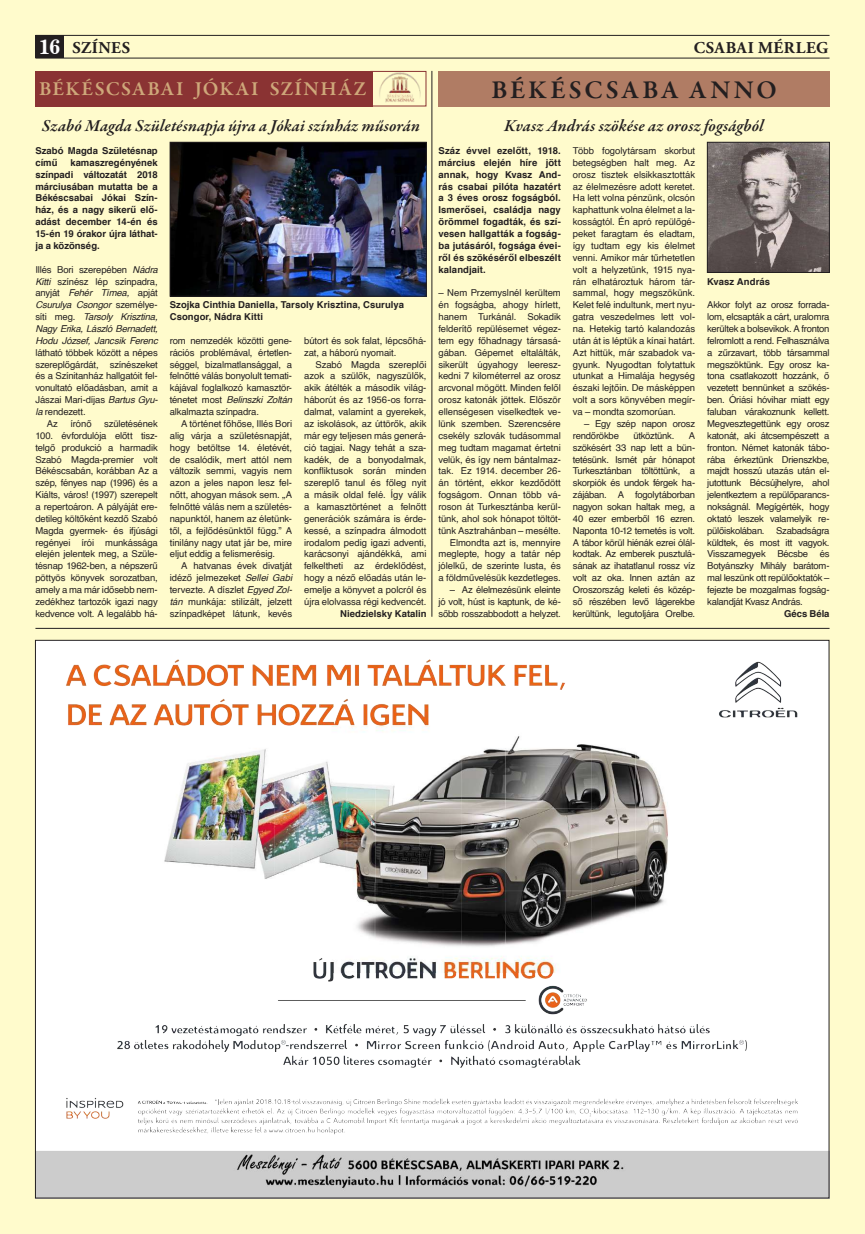
<style>
.page{position:relative;width:865px;height:1234px;background:#fff}
.page>*{position:absolute;margin:0;border:0;box-sizing:border-box;transform-origin:0 0}
.t1{font:600 26px "Garamond Premr Pro";letter-spacing:.11em;color:#231f20}
.t2{font:600 20px "Garamond Premr Pro";letter-spacing:.065em;color:#cea87a}
.t3{font:italic 600 17px "Garamond Premr Pro";letter-spacing:.005em;color:#231f20}
.t4{font:700 16.5px "Adobe Garamond Pro";letter-spacing:.035em;color:#231f20}
.t5{font:9.5px/11.9px "Helvetica";letter-spacing:-.01em;color:#231f20;text-align:justify}
.t6{font:700 9.5px/11.9px "Helvetica";letter-spacing:.005em;color:#231f20}
.t7{font:italic 9.5px/11.9px "Helvetica";letter-spacing:-.015em;color:#231f20;text-align:justify}
.t8{font:9.5px "Helvetica";letter-spacing:-.03em;color:#231f20}
.s1{font-family:"News 701 BT Bold A";font-weight:400;font-size:20px;color:#fff}
.s2{font-style:normal}
.s3{font-style:italic}
</style>
<div class="page">
<div style="left:0;top:0;width:865px;height:1233px;background:#fffbcc"></div>
<hr style="left:35px;top:35px;width:794px;height:1px;background:#231f20">
<div style="left:35px;top:35px;width:29px;height:23px;background:#231f20"></div>
<hr style="left:35px;top:58px;width:794px;height:1px;background:#231f20">
<img style="left:37px;top:641px;width:790px;height:555px">
<hr style="left:35px;top:628px;width:794px;height:1px;background:#231f20">
<hr style="left:431px;top:71px;width:1px;height:545px;background:#231f20">
<div style="left:438px;top:71px;width:391px;height:35px;background:#b07c64"></div>
<div style="left:35px;top:71px;width:338px;height:35px;background:#8a3333"></div>
<img style="left:371px;top:70px;width:61px;height:36px">
<div style="left:370px;top:71px;width:56px;height:35px;border:1px solid #8a3333"></div>
<img style="left:172px;top:144px;width:252px;height:150px">
<div style="left:170px;top:142px;width:256px;height:154px;border:1px solid #231f20"></div>
<img style="left:709px;top:144px;width:118px;height:126px">
<div style="left:707px;top:142px;width:122px;height:130px;border:1px solid #231f20"></div>
<h3 class="t4" style="left:39px;top:38px;width:93px"><span class="s1">16</span> SZÍNES</h3>
<h3 class="t4" style="left:693px;top:38px;width:136px">CSABAI MÉRLEG</h3>
<h2 class="t2" style="left:39px;top:77px;width:329px">BÉKÉSCSABAI JÓKAI SZÍNHÁZ</h2>
<h1 class="t1" style="left:491px;top:74px;width:287px">BÉKÉSCSABA ANNO</h1>
<h3 class="t3" style="left:42px;top:115px;width:379px">Szabó Magda Születésnapja újra a Jókai színház műsorán</h3>
<h3 class="t3" style="left:504px;top:115px;width:261px">Kvasz András szökése az orosz fogságból</h3>
<p class="t6" style="left:35px;top:145px;width:124px">Szabó Magda Születésnap című</p>
<p class="t6" style="left:438px;top:145px;width:124px;text-align:justify">Száz évvel ezelőtt, 1918. március elején híre jött annak, hogy Kvasz And&shy;rás csabai pilóta hazatért a 3 éves orosz fogságból.<br>Ismerősei, családja nagy örömmel fogadták, és szí&shy;vesen hallgatták a fogság&shy;ba jutásáról, fogsága évei&shy;ről és szökéséről elbeszélt kalandjait.</p>
<p class="t5" style="left:438px;top:287px;width:124px;text-align:right">– Nem Przemyslnél kerültem én fogságba, ahogy hírlett, hanem Turkánál. Sokadik felderítő repülésemet végez&shy;tem egy főhadnagy társasá&shy;gában. Gépemet eltalálták, sikerült úgyahogy leeresz&shy;kedni 7 kilométerrel az orosz arcvonal mögött. Minden felől orosz katonák jöttek. Először ellenségesen viselkedtek ve&shy;lünk szemben. Szerencsére csekély szlovák tudásommal meg tudtam magamat értetni velük, és így nem bántalmaz&shy;tak. Ez 1914. december 26- án történt, ekkor kezdődött fogságom. Onnan több vá&shy;roson át Turkesztánba kerül&shy;tünk, ahol sok hónapot töltöt&shy;tünk Asztrahánban – mesélte.<br>Elmondta azt is, mennyire meglepte, hogy a tatár nép jólelkű, de szerinte lusta, és a földművelésük kezdetleges.</p>
<p class="t5" style="left:438px;top:584px;width:124px;text-indent:11px">– Az élelmezésünk eleinte jó volt, húst is kaptunk, de ké&shy;sőbb rosszabbodott a helyzet.</p>
<p class="t5" style="left:573px;top:145px;width:124px">Több fogolytársam skorbut betegségben halt meg. Az orosz tisztek elsikkasztották az élelmezésre adott keretet.<br>Ha lett volna pénzünk, olcsón kaphattunk volna élelmet a la&shy;kosságtól. Én apró repülőgé&shy;peket faragtam és eladtam, így tudtam egy kis élelmet venni. Amikor már tűrhetetlen volt a helyzetünk, 1915 nya&shy;rán elhatároztuk három tár&shy;sammal, hogy megszökünk.<br>Kelet felé indultunk, mert nyu&shy;gatra veszedelmes lett vol&shy;na. Hetekig tartó kalandozás után át is léptük a kínai határt.<br>Azt hittük, már szabadok va&shy;gyunk. Nyugodtan folytattuk utunkat a Himalája hegység északi lejtőin. De másképpen volt a sors könyvében megír&shy;va – mondta szomorúan.</p>
<p class="t5" style="left:573px;top:418px;width:124px;text-indent:11px">– Egy szép napon orosz rendőrökbe</p>
<p class="t6" style="left:35px;top:157px;width:124px;text-align:justify;text-indent:35px">kamaszregényének színpadi változatát 2018 márciusában mutatta be a Békéscsabai Jókai Szín&shy;ház, és a nagy sikerű elő&shy;adást december 14-én és 15-én 19 órakor újra láthat&shy;ja a közönség.</p>
<p class="t7" style="left:35px;top:263px;width:124px"><span class="s2">Illés Bori szerepében</span> Nádra Kitti <span class="s2">színész lép színpadra, anyját</span> Fehér Tímea, <span class="s2">apját </span>Csurulya Csongor <span class="s2">személye&shy;síti meg.</span> Tarsoly Krisztina, Nagy Erika, László Bernadett, Hodu József, Jancsik Ferenc</p>
<p class="t5" style="left:35px;top:346px;width:124px">látható többek között a népes</p>
<p class="t5" style="left:35px;top:358px;width:124px">szereplőgárdát, színészeket</p>
<p class="t5" style="left:35px;top:370px;width:124px">és a Színitanház hallgatóit fel-</p>
<p class="t5" style="left:35px;top:382px;width:124px">vonultató előadásban, amit a</p>
<p class="t5" style="left:35px;top:394px;width:124px">Jászai Mari-díjas <span class="s3">Bartus Gyu-</span></p>
<p class="t5" style="left:35px;top:406px;width:52px"><span class="s3">la</span> rendezett.</p>
<p class="t5" style="left:47px;top:418px;width:13px">Az</p>
<p class="t5" style="left:71px;top:418px;width:22px">írónő</p>
<p class="t6" style="left:707px;top:275px;width:64px">Kvasz András</p>
<p class="t6" style="left:170px;top:299px;width:236px">Szojka Cinthia Daniella, Tarsoly Krisztina, Csurulya<br>Csongor, Nádra Kitti</p>
<p class="t5" style="left:707px;top:299px;width:124px">Akkor folyt az orosz forrada&shy;lom, elcsapták a cárt, uralomra kerültek a bolsevikok. A fronton felromlott a rend. Felhasználva a zűrzavart, több társammal megszöktünk. Egy orosz ka&shy;tona csatlakozott hozzánk, ő vezetett bennünket a szökés&shy;ben. Óriási hóvihar miatt egy faluban várakoznunk kellett.<br>Megvesztegettünk egy orosz katonát, aki átcsempészett a fronton. Német katonák tábo&shy;rába érkeztünk Drienszkbe, majdt hosszú utazás után el&shy;jutottunk Bécsújhelyre, ahol jelentkeztem a repülőparancs&shy;nokságnál. Megígérték, hogy oktató leszek valamelyik re&shy;pülőiskolában. Szabadságra küldtek, és most itt vagyok.<br>Visszamegyek Bécsbe és Botyánszky Mihály barátom&shy;mal leszünk ott repülőoktatók – fejezte be mozgalmas fogság&shy;kalandját Kvasz András.</p>
<p class="t6" style="left:784px;top:607px;width:47px">Gécs Béla</p>
<p class="t5" style="left:304px;top:335px;width:124px">bútort és sok falat, lépcsőhá&shy;zat, a háború nyomait.</p>
<p class="t5" style="left:304px;top:358px;width:124px;text-indent:11px">Szabó Magda szereplői azok a szülők, nagyszülők, akik átélték a második világ&shy;háborút és az 1956-os forra&shy;dalmat, valamint a gyerekek, az iskolások, az úttörők, akik már egy teljesen más generá&shy;ció tagjai. Nagy tehát a sza&shy;kadék, de a bonyodalmak, konfliktusok során minden szereplő tanul és főleg nyit a másik oldal felé. Így válik a kamasztörténet a felnőtt generációk számára is érde&shy;kessé, a színpadra álmodott irodalom pedig igazi adventi, karácsonyi ajándékká, ami felkeltheti az érdeklődést, hogy a néző előadás után le&shy;emelje a könyvet a polcról és újra elolvassa régi kedvencét.</p>
<p class="t6" style="left:340px;top:607px;width:88px">Niedzielsky Katalin</p>
<p class="t5" style="left:170px;top:335px;width:124px">rom nemzedék közötti gene&shy;rációs problémával, értetlen&shy;séggel, bizalmatlansággal, a felnőtté válás bonyolult temati&shy;kájával foglalkozó kamasztör&shy;ténetet most <span class="s3">Belinszki Zoltán </span>alkalmazta színpadra.</p>
<p class="t5" style="left:170px;top:418px;width:124px;text-indent:11px">A történet főhőse, Illés Bori alig várja a születésnapját, hogy betöltse 14. életévét, de csalódik, mert attól nem változik semmi, vagyis nem azon a jeles napon lesz fel&shy;nőtt, ahogyan mások sem. „A felnőtté válás nem a születés&shy;napunktól, hanem az életünk&shy;től, a fejlődésünktől függ.” A tinilány nagy utat jár be, mire eljut eddig a felismerésig.</p>
<p class="t5" style="left:170px;top:560px;width:124px;text-indent:11px">A hatvanas évek divatját idéző jelmezeket <span class="s3">Sellei Gabi </span>tervezte. A díszlet <span class="s3">Egyed Zol&shy;tán</span> munkája: stilizált, jelzett színpadképet látunk, kevés</p>
<p class="t5" style="left:35px;top:418px;width:124px;text-indent:69px">születésének 100. évfordulója előtt tisz&shy;telgő produkció a harmadik Szabó Magda-premier volt Békéscsabán, korábban Az a szép, fényes nap (1996) és a Kiálts, város! (1997) szerepelt a repertoáron. A pályáját ere&shy;detileg költőként kezdő Szabó Magda gyermek- és ifjúsági regényei írói munkássága elején jelentek meg, a Szüle&shy;tésnap 1962-ben, a népszerű pöttyös könyvek sorozatban, amely a ma már idősebb nem&shy;zedékhez tartozók igazi nagy kedvence volt. A legalább há-</p>
<p class="t5" style="left:573px;top:429px;width:124px;text-indent:116px">A szökésért 33 nap lett a bün&shy;tetésünk. Ismét pár hónapot Turkesztánban töltöttünk, a skorpiók és undok férgek ha&shy;zájában. A fogolytáborban nagyon sokan haltak meg, a 40 ezer emberből 16 ezren.<br>Naponta 10-12 temetés is volt.<br>A tábor körül hiénák ezrei ólál&shy;kodtak. Az emberek pusztulá&shy;sának az ihatatlanul rossz víz volt az oka. Innen aztán az Oroszország keleti és közép&shy;ső részében levő lágerekbe kerültünk, legutoljára Orelbe.</p>
<p class="t8" style="left:633px;top:428px;width:42px">ütköztünk.</p>
</div>
